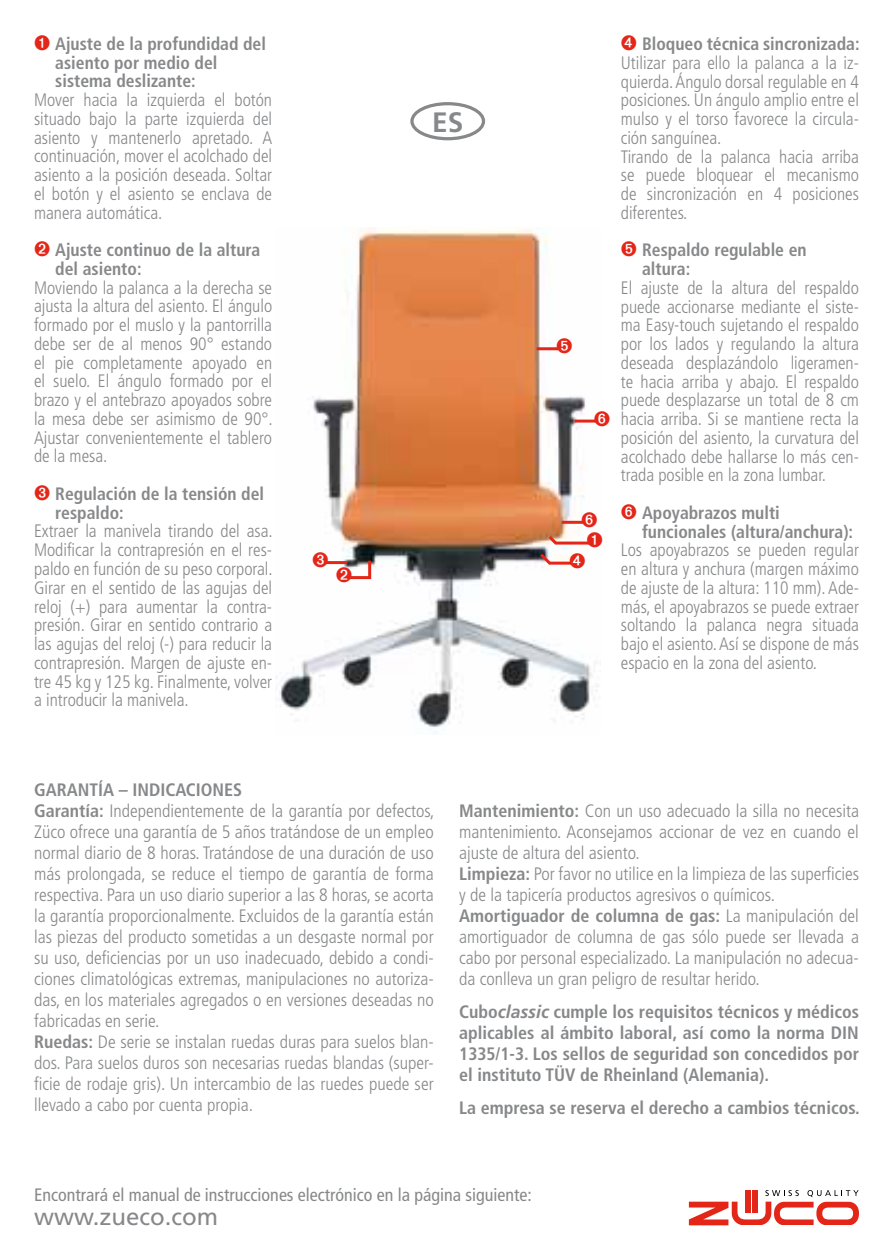
<style>
.page{position:relative;width:893px;height:1259px;background:#fff}
.page>*{position:absolute;margin:0;border:0;box-sizing:border-box;transform-origin:0 0}
.t1{font:700 27.9px "Frutiger LT Std";color:#87888a}
.t2{font:24px "Frutiger LT Std";color:#87888a}
.t3{font:300 condensed 18px/18.9px "Frutiger LT Std";color:#87888a;text-align:justify}
.t4{font:700 condensed 18px/18.9px "Frutiger LT Std";color:#87888a}
.t5{font:condensed 18px "Frutiger LT Std";color:#87888a}
.s1{color:#e42618}
.s2{font-weight:700}
.s3{font-style:italic;font-stretch:normal}
</style>
<div class="page">
<img style="left:276px;top:228px;width:322px;height:506px">
<hr style="left:325px;top:561px;width:22px;height:3px;background:#e42618">
<hr style="left:537px;top:347px;width:21px;height:3px;background:#e42618">
<svg style="left:689px;top:1190px;width:170px;height:35px"></svg>
<hr style="left:574px;top:419px;width:22px;height:3px;background:#e42618">
<div style="left:410px;top:102px;width:75px;height:38px;border:3px solid #87888a;border-radius:50%"></div>
<svg style="left:313px;top:552px;width:15px;height:16px"></svg>
<svg style="left:337px;top:558px;width:36px;height:24px"></svg>
<svg style="left:557px;top:338px;width:15px;height:15px"></svg>
<svg style="left:595px;top:410px;width:3px;height:16px"></svg>
<svg style="left:537px;top:512px;width:61px;height:56px"></svg>
<p class="t4" style="left:55px;top:34px;width:212px;text-indent:-21px"><span class="s1">➊</span> Ajuste de la profundidad del asiento por medio del sistema deslizante:</p>
<p class="t3" style="left:34px;top:91px;width:240px">Mover hacia la izquierda el botón situado bajo la parte izquierda del asiento y mantenerlo apretado. A continuación, mover el acolchado del asiento a la posición deseada. Soltar el botón y el asiento se enclava de manera automática.</p>
<p class="t4" style="left:55px;top:240px;width:207px;text-indent:-21px"><span class="s1">➋</span> Ajuste continuo de la altura del asiento:</p>
<p class="t3" style="left:34px;top:278px;width:240px">Moviendo la palanca a la derecha se ajusta la altura del asiento. El ángulo formado por el muslo y la pantorrilla debe ser de al menos 90° estando el pie completamente apoyado en el suelo. El ángulo formado por el brazo y el antebrazo apoyados sobre la mesa debe ser asimismo de 90°.<br>Ajustar convenientemente el tablero de la mesa.</p>
<p class="t4" style="left:55px;top:484px;width:210px;text-indent:-21px"><span class="s1">➌</span> Regulación de la tensión del respaldo:</p>
<p class="t3" style="left:34px;top:522px;width:240px">Extraer la manivela tirando del asa.<br>Modificar la contrapresión en el res&shy;paldo en función de su peso corporal.<br>Girar en el sentido de las agujas del reloj (+) para aumentar la contra&shy;presión. Girar en sentido contrario a las agujas del reloj (-) para reducir la contrapresión. Margen de ajuste en&shy;tre 45 kg y 125 kg. Finalmente, volver a introducir la manivela.</p>
<h1 class="t1" style="left:432px;top:106px;width:33px">ES</h1>
<p class="t3" style="left:621px;top:35px;width:240px;text-align:left"><span class="s1">➍</span> <span class="s2">Bloqueo técnica sincronizada:<br></span>Utilizar para ello la palanca a la iz&shy;quierda. Ángulo dorsal regulable en 4 posiciones. Un ángulo amplio entre el mulso y el torso favorece la circula&shy;ción sanguínea.<br>Tirando de la palanca hacia arriba se puede bloquear el mecanismo de sincronización en 4 posiciones diferentes.</p>
<p class="t4" style="left:642px;top:241px;width:166px;text-indent:-21px"><span class="s1">➎</span> Respaldo regulable en altura:</p>
<p class="t3" style="left:621px;top:278px;width:240px">El ajuste de la altura del respaldo puede accionarse mediante el siste&shy;ma Easy-touch sujetando el respaldo por los lados y regulando la altura deseada desplazándolo ligeramen&shy;te hacia arriba y abajo. El respaldo puede desplazarse un total de 8 cm hacia arriba. Si se mantiene recta la posición del asiento, la curvatura del acolchado debe hallarse lo más cen&shy;trada posible en la zona lumbar.</p>
<p class="t4" style="left:642px;top:503px;width:213px;text-indent:-21px"><span class="s1">➏</span> Apoyabrazos multi funcionales (altura/anchura):</p>
<p class="t3" style="left:621px;top:541px;width:240px">Los apoyabrazos se pueden regular en altura y anchura (margen máximo de ajuste de la altura: 110 mm). Ade&shy;más, el apoyabrazos se puede extraer soltando la palanca negra situada bajo el asiento. Así se dispone de más espacio en la zona del asiento.</p>
<p class="t3" style="left:34px;top:779px;width:402px;line-height:21px;text-align:left"><span class="s2">Garantía – Indicaciones<br>Garantía:</span> Independientemente de la garantía por defectos, Züco ofrece una garantía de 5 años tratándose de un empleo normal diario de 8 horas. Tratándose de una duración de uso más prolongada, se reduce el tiempo de garantía de forma respectiva. Para un uso diario superior a las 8 horas, se acorta la garantía proporcionalmente. Excluidos de la garantía están las piezas del producto sometidas a un desgaste normal por su uso, deficiencias por un uso inadecuado, debido a condi&shy;ciones climatológicas extremas, manipulaciones no autoriza&shy;das, en los materiales agregados o en versiones deseadas no fabricadas en serie.<br><span class="s2">Ruedas:</span> De serie se instalan ruedas duras para suelos blan&shy;dos. Para suelos duros son necesarias ruedas blandas (super&shy;ficie de rodaje gris). Un intercambio de las ruedes puede ser llevado a cabo por cuenta propia.</p>
<p class="t3" style="left:459px;top:800px;width:401px;line-height:21px;text-align:left"><span class="s2">Mantenimiento:</span> Con un uso adecuado la silla no necesita mantenimiento. Aconsejamos accionar de vez en cuando el ajuste de altura del asiento.<br><span class="s2">Limpieza:</span> Por favor no utilice en la limpieza de las superficies y de la tapicería productos agresivos o químicos.<br><span class="s2">Amortiguador de columna de gas:</span> La manipulación del amortiguador de columna de gas sólo puede ser llevada a cabo por personal especializado. La manipulación no adecua&shy;da conlleva un gran peligro de resultar herido.</p>
<p class="t4" style="left:459px;top:1001px;width:401px;line-height:21px">Cubo<span class="s3">classic</span> cumple los requisitos técnicos y médicos aplicables al ámbito laboral, así como la norma DIN 1335/1-3. Los sellos de seguridad son concedidos por el instituto TÜV de Rheinland (Alemania).</p>
<p class="t4" style="left:459px;top:1098px;width:402px">La empresa se reserva el derecho a cambios técnicos.</p>
<p class="t5" style="left:34px;top:1184px;width:499px">Encontrará el manual de instrucciones electrónico en la página siguiente:</p>
<h2 class="t2" style="left:34px;top:1202px;width:185px">www.zueco.com</h2>
</div>
